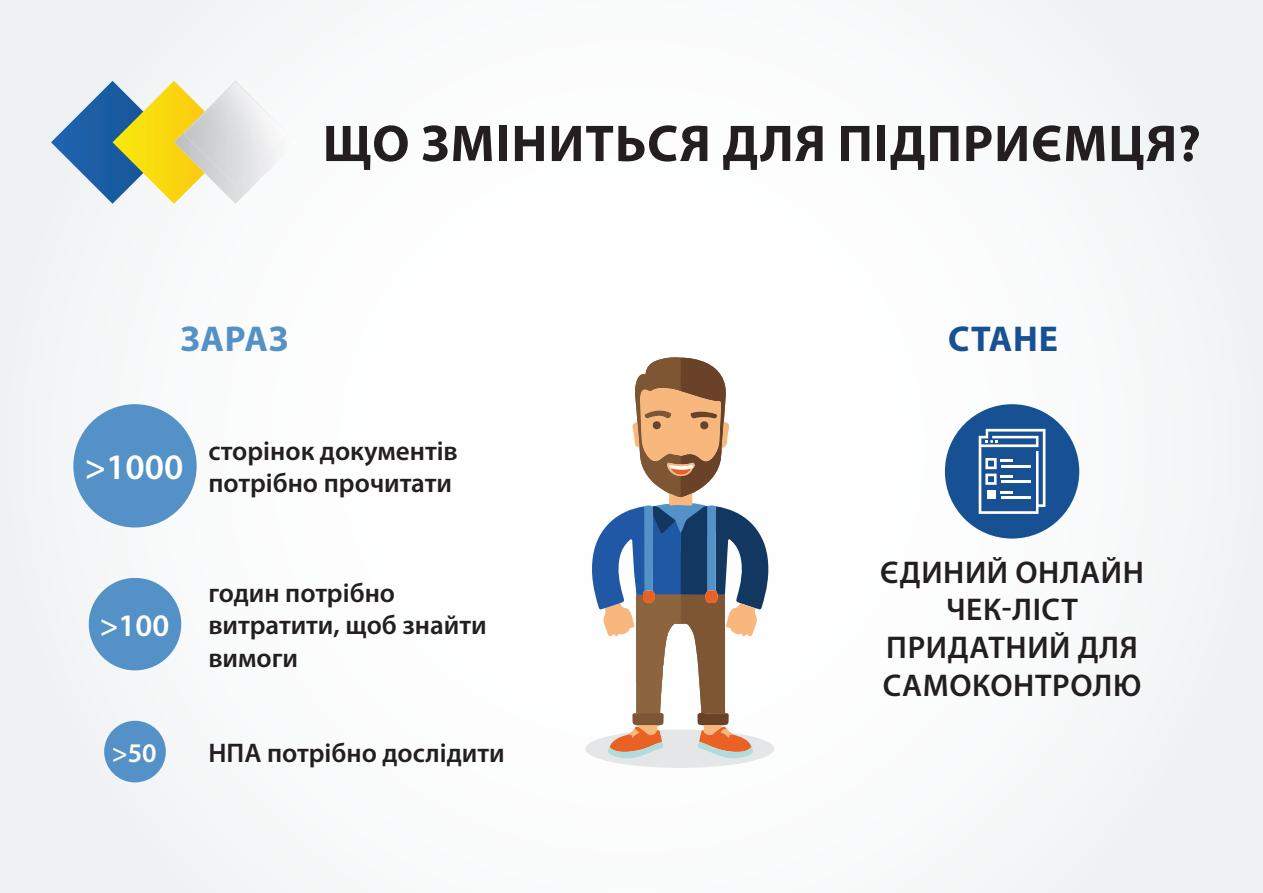
<style>
.page{position:relative;width:1263px;height:893px;background:#fafbfb}
.page>*{position:absolute;margin:0;border:0;box-sizing:border-box;transform-origin:0 0}
.t1{font:700 52.05px "Myriad Pro";letter-spacing:.02em;color:#231f20}
.t2{font:700 36px "Myriad Pro";letter-spacing:.02em;color:#5491c7}
.t3{font:700 36px "Myriad Pro";letter-spacing:.02em;color:#175193}
.t4{font:600 36px "Myriad Pro";color:#fff}
.t5{font:600 31.5px/37.8px "Myriad Pro";letter-spacing:.02em;color:#231f20;text-align:center}
.t6{font:600 31.5px "Myriad Pro";color:#fff}
.t7{font:600 27px/32.4px "Myriad Pro";color:#231f20}
.t8{font:600 27px "Myriad Pro";color:#fff}
</style>
<div class="page">
<svg style="left:51px;top:81px;width:202px;height:123px"></svg>
<img style="left:184px;top:82px;width:88px;height:104px">
<div style="left:585px;top:730px;width:189px;height:38px;background:#e4e6e7;border-radius:50%"></div>
<svg style="left:590px;top:357px;width:179px;height:403px"></svg>
<div style="left:945px;top:404px;width:134px;height:135px;background:#175193;border-radius:50%"></div>
<svg style="left:979px;top:429px;width:66px;height:85px"></svg>
<div style="left:73px;top:404px;width:124px;height:123px;background:#5491c7;border-radius:50%"></div>
<div style="left:89px;top:578px;width:92px;height:92px;background:#5491c7;border-radius:50%"></div>
<div style="left:104px;top:721px;width:62px;height:61px;background:#5491c7;border-radius:50%"></div>
<p class="t1" style="left:323px;top:110px;width:879px">ЩО ЗМІНИТЬСЯ ДЛЯ ПІДПРИЄМЦЯ?</p>
<p class="t2" style="left:180px;top:315px;width:110px">ЗАРАЗ</p>
<p class="t3" style="left:948px;top:315px;width:111px">СТАНЕ</p>
<p class="t4" style="left:85px;top:444px;width:100px">&gt;1000</p>
<p class="t7" style="left:208px;top:434px;width:251px">сторінок документів потрібно прочитати</p>
<p class="t6" style="left:100px;top:605px;width:71px">&gt;100</p>
<p class="t7" style="left:208px;top:576px;width:280px">годин потрібно витратити, щоб знайти вимоги</p>
<p class="t8" style="left:112px;top:735px;width:47px">&gt;50</p>
<p class="t7" style="left:208px;top:736px;width:298px">НПА потрібно дослідити</p>
<p class="t5" style="left:880px;top:552px;width:265px">ЄДИНИЙ ОНЛАЙН<br>ЧЕК-ЛІСТ</p>
<p class="t5" style="left:883px;top:628px;width:260px;text-align:left">ПРИДАТНИЙ ДЛЯ<br>САМОКОНТРОЛЮ</p>
</div>
